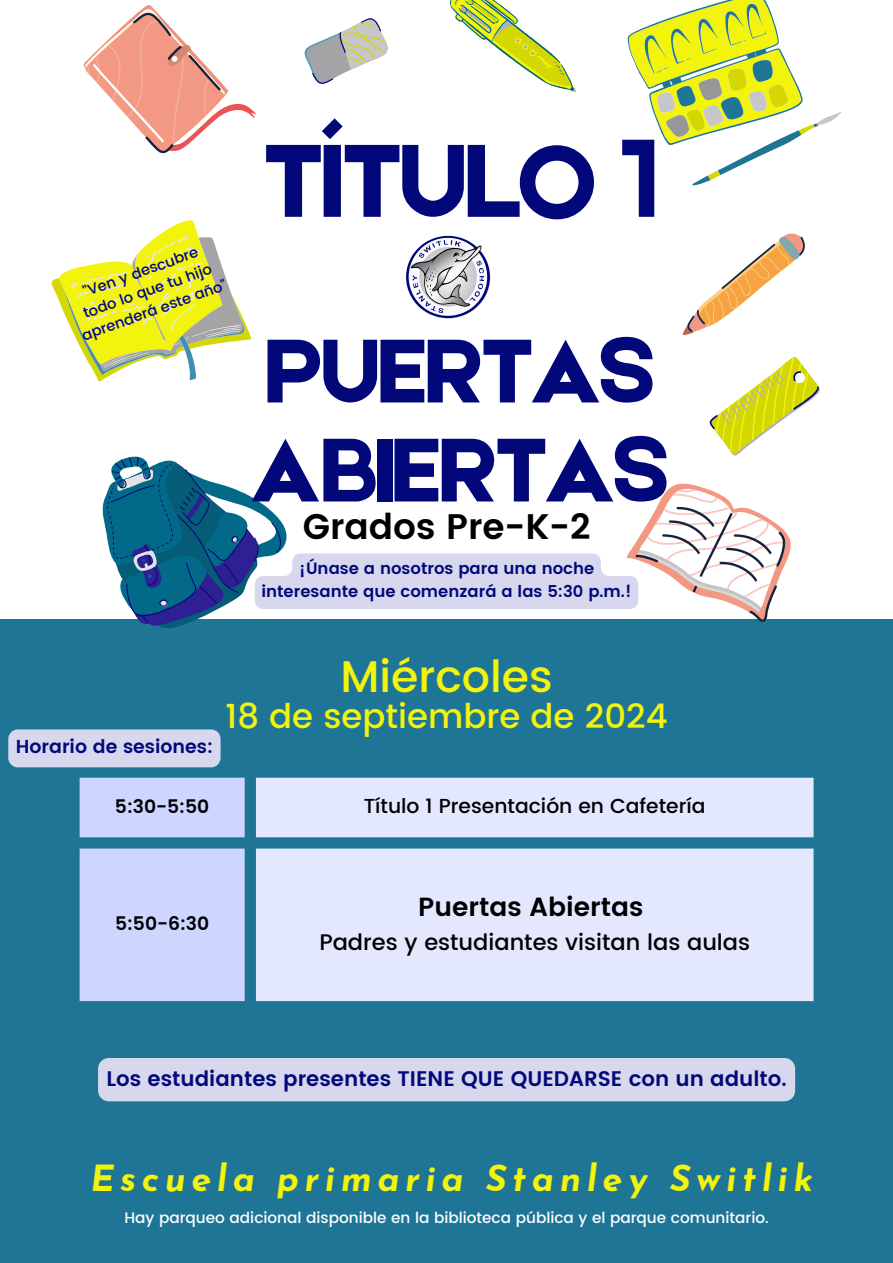
<style>
.page{position:relative;width:893px;height:1263px;background:#1f7595}
.page>*{position:absolute;margin:0;border:0;box-sizing:border-box;transform-origin:0 0}
.t1{font:110.62px "Etna";letter-spacing:-.025em;color:#02087a}
.t2{font:96.52px/99px "Etna";letter-spacing:-.025em;color:#02087a}
.t3{font:500 44.25px "Poppins";color:#f2f40b}
.t4{font:italic 700 36px "Josefin Sans";letter-spacing:.155em;color:#f2f40b}
.t5{font:600 35.55px "Poppins";color:#000}
.t6{font:500 33.97px "Poppins";color:#f2f40b}
.t7{font:600 26.25px "Poppins";color:#000}
.t8{font:500 22.5px "Poppins";color:#000}
.t9{font:600 21.08px "Poppins";color:#02087a}
.t10{font:500 20.25px "Poppins";color:#000}
.t11{font:600 18.75px "Poppins";color:#02087a}
.t12{font:600 18.75px "Poppins";color:#000}
.t13{font:600 16.35px/22.5px "Poppins";color:#02087a;text-align:center}
.t14{font:500 15.3px "Poppins";color:#fff}
.t15{font:500 14.7px/20.4px "Poppins";color:#02087a;text-align:center}
</style>
<div class="page">
<div style="left:0;top:0;width:893px;height:619px;background:#fff"></div>
<svg style="left:83px;top:5px;width:173px;height:149px"></svg>
<svg style="left:628px;top:0;width:213px;height:185px"></svg>
<svg style="left:450px;top:0;width:126px;height:92px"></svg>
<svg style="left:304px;top:18px;width:84px;height:66px"></svg>
<svg style="left:52px;top:220px;width:768px;height:408px"></svg>
<div style="left:98px;top:1058px;width:697px;height:43px;background:#d7d8ee;border-radius:11px"></div>
<div style="left:8px;top:729px;width:212px;height:38px;background:#d7d8ee"></div>
<div style="left:80px;top:778px;width:165px;height:223px;background:#cdd6ff"></div>
<div style="left:256px;top:778px;width:557px;height:223px;background:#e3e8ff"></div>
<p class="t15" style="left:65px;top:288px;width:154px;rotate:-20deg">"Ven y descubre todo lo que tu hijo aprenderá este año"</p>
<p class="t1" style="left:263px;top:103px;width:396px">TÍTULO 1</p>
<p class="t2" style="left:251px;top:316px;width:420px">PUERTAS<br>ABIERTAS</p>
<h4 class="t5" style="left:303px;top:506px;width:289px">Grados Pre-K-2</h4>
<h1 class="t13" style="left:261px;top:557px;width:372px">¡Únase a nosotros para una noche interesante que comenzará a las 5:30 p.m.!</h1>
<p class="t11" style="left:16px;top:736px;width:199px">Horario de sesiones:</p>
<p class="t3" style="left:340px;top:651px;width:214px">Miércoles</p>
<h3 class="t6" style="left:225px;top:696px;width:444px">18 de septiembre de 2024</h3>
<p class="t12" style="left:115px;top:795px;width:96px">5:30-5:50</p>
<p class="t10" style="left:364px;top:794px;width:343px">Título 1 Presentación en Cafetería</p>
<p class="t12" style="left:115px;top:913px;width:96px">5:50-6:30</p>
<p class="t7" style="left:418px;top:892px;width:226px">Puertas Abiertas</p>
<h4 class="t8" style="left:319px;top:929px;width:432px">Padres y estudiantes visitan las aulas</h4>
<p class="t9" style="left:106px;top:1066px;width:681px">Los estudiantes presentes TIENE QUE QUEDARSE con un adulto.</p>
<p class="t4" style="left:91px;top:1164px;width:724px">Escuela primaria Stanley Switlik</p>
<h2 class="t14" style="left:124px;top:1208px;width:646px">Hay parqueo adicional disponible en la biblioteca pública y el parque comunitario.</h2>
</div>
